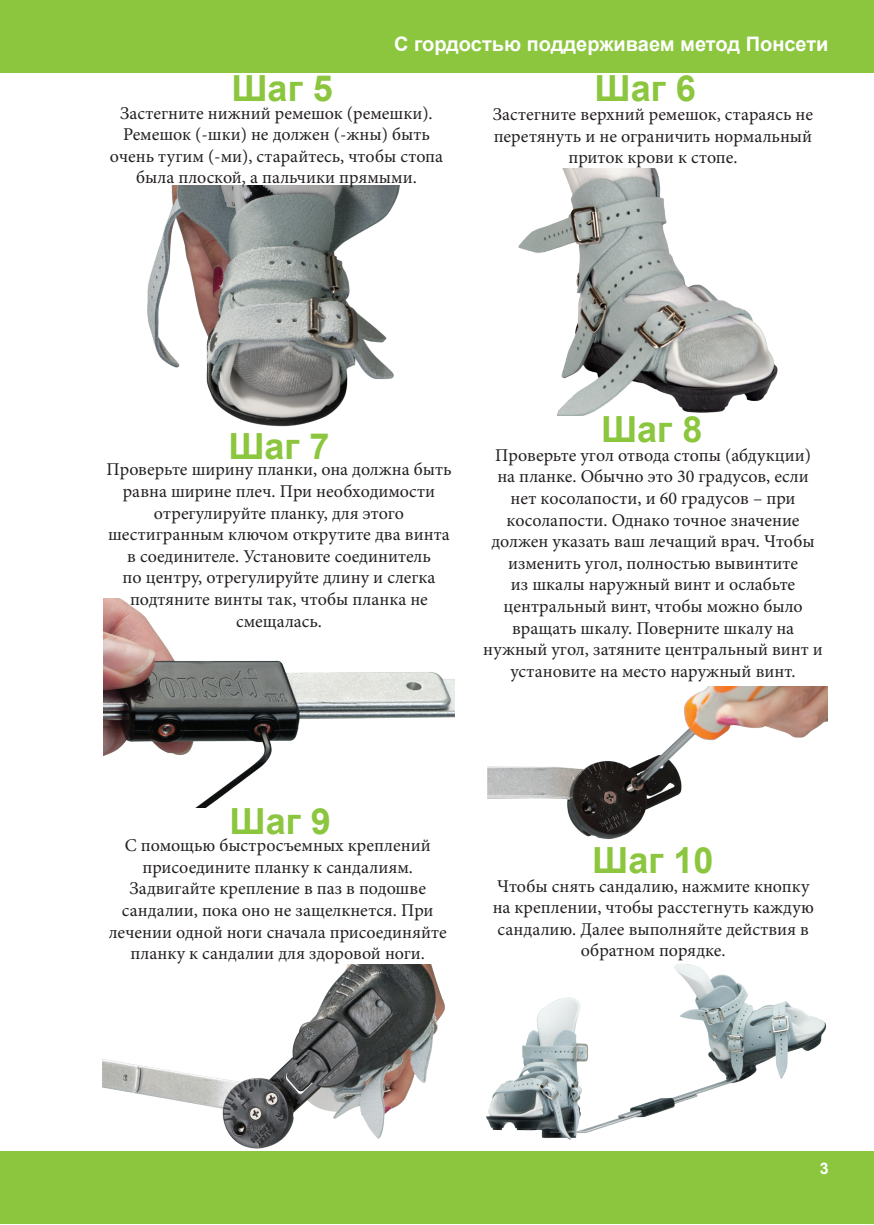
<style>
.page{position:relative;width:874px;height:1225px;background:#fff}
.page>*{position:absolute;margin:0;border:0;box-sizing:border-box;transform-origin:0 0}
.Green_Title{font:700 36px "Arial";color:#8bc63e}
.t1{font:700 20px "Arial";color:#fff}
.Body_text{font:18px/21.6px "Minion Pro";color:#231f20;text-align:center}
.t2{font:700 16px "Arial";color:#fff}
</style>
<div class="page">
<div style="left:0;top:0;width:873px;height:72px;background:#8bc63e"></div>
<div style="left:0;top:1151px;width:873px;height:72px;background:#8bc63e"></div>
<img style="left:147px;top:186px;width:253px;height:241px">
<img style="left:518px;top:169px;width:260px;height:246px">
<img style="left:103px;top:599px;width:351px;height:208px">
<img style="left:102px;top:964px;width:343px;height:185px">
<img style="left:487px;top:686px;width:340px;height:153px">
<img style="left:486px;top:964px;width:341px;height:176px">
<p class="t1" style="left:394px;top:30px;width:435px">С гордостью поддерживаем метод Понсети</p>
<p class="Green_Title" style="left:231px;top:65px;width:103px">Шаг 5</p>
<p class="Green_Title" style="left:594px;top:65px;width:103px">Шаг 6</p>
<p class="Body_text" style="left:110px;top:102px;width:334px">Застегните нижний ремешок (ремешки).<br>Ремешок (-шки) не должен (-жны) быть очень тугим (-ми), старайтесь, чтобы стопа была плоской, а пальчики прямыми.</p>
<p class="Body_text" style="left:492px;top:104px;width:321px">Застегните верхний ремешок, стараясь не перетянуть и не ограничить нормальный приток крови к стопе.</p>
<p class="Green_Title" style="left:228px;top:422px;width:103px">Шаг 7</p>
<p class="Body_text" style="left:106px;top:459px;width:346px">Проверьте ширину планки, она должна быть равна ширине плеч. При необходимости отрегулируйте планку, для этого шестигранным ключом открутите два винта в соединителе. Установите соединитель<br>по центру, отрегулируйте длину и слегка подтяните винты так, чтобы планка не смещалась.</p>
<p class="Green_Title" style="left:600px;top:405px;width:103px">Шаг 8</p>
<p class="Body_text" style="left:483px;top:444px;width:341px">Проверьте угол отвода стопы (абдукции)<br>на планке. Обычно это 30 градусов, если нет косолапости, и 60 градусов – при косолапости. Однако точное значение должен указать ваш лечащий врач. Чтобы изменить угол, полностью вывинтите<br>из шкалы наружный винт и ослабьте центральный винт, чтобы можно было вращать шкалу. Поверните шкалу на нужный угол, затяните центральный винт и установите на место наружный винт.</p>
<p class="Green_Title" style="left:229px;top:797px;width:103px">Шаг 9</p>
<p class="Body_text" style="left:109px;top:835px;width:339px">С помощью быстросъемных креплений присоедините планку к сандалиям.<br>Задвигайте крепление в паз в подошве сандалии, пока оно не защелкнется. При лечении одной ноги сначала присоединяйте планку к сандалии для здоровой ноги.</p>
<p class="Green_Title" style="left:592px;top:836px;width:123px">Шаг 10</p>
<p class="Body_text" style="left:492px;top:875px;width:322px">Чтобы снять сандалию, нажмите кнопку на креплении, чтобы расстегнуть каждую сандалию. Далее выполняйте действия в обратном порядке.</p>
<p class="t2" style="left:819px;top:1157px;width:10px">3</p>
</div>
